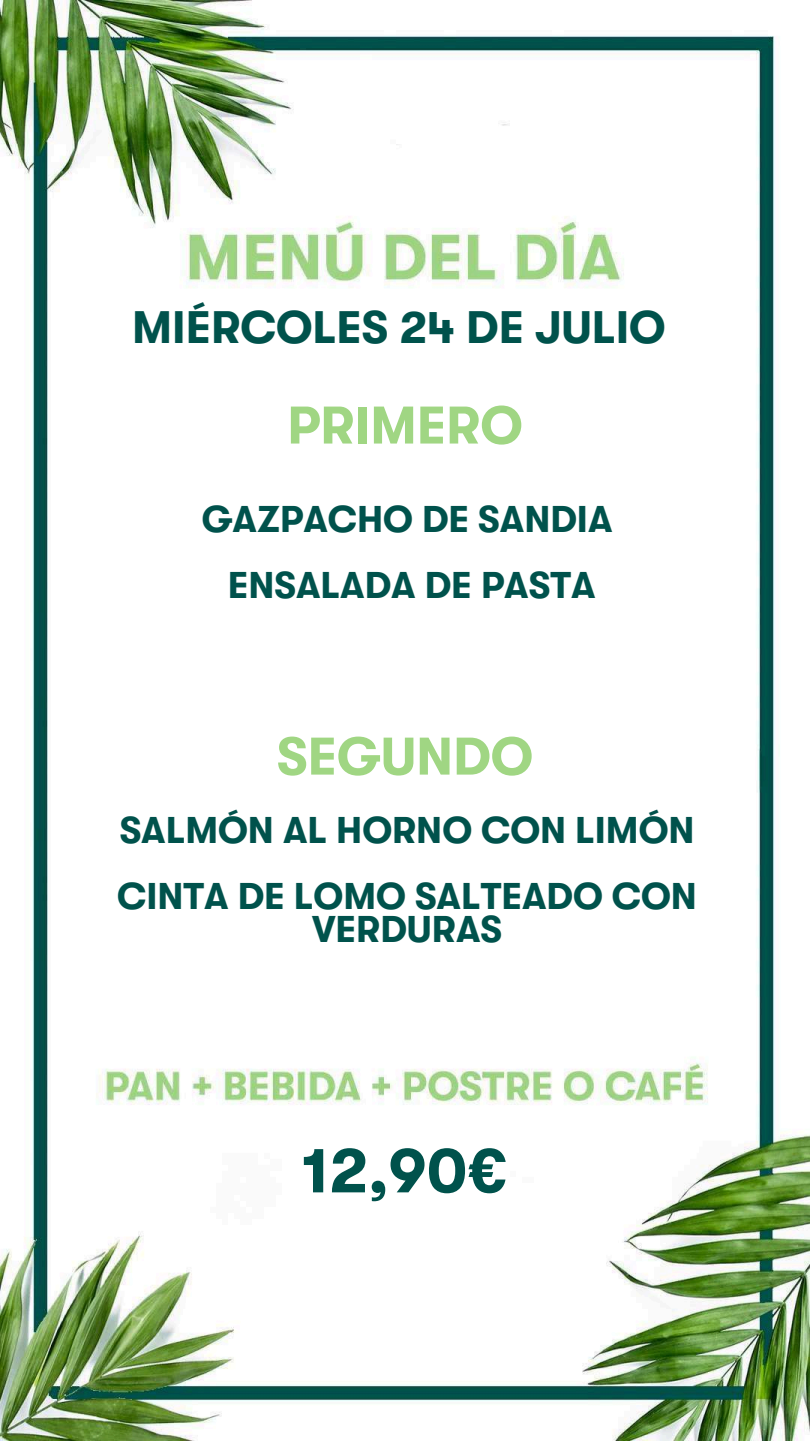
<style>
.page{position:relative;width:810px;height:1441px;background:#fff}
.page>*{position:absolute;margin:0;border:0;box-sizing:border-box;transform-origin:0 0}
.t1{font:700 63.5px "GT Walsheim Pro";color:#00524c}
.t2{font:700 52.8px "GT Walsheim Pro";color:#a0d683}
.t3{font:700 45.5px "GT Walsheim Pro";color:#00524c}
.t4{font:700 37.2px/66px "GT Walsheim Pro";color:#00524c}
</style>
<div class="page">
<img style="left:0;top:0;width:810px;height:1440px">
<p class="t3" style="left:132px;top:302px;width:535px">MIÉRCOLES 24 DE JULIO</p>
<h2 class="t2" style="left:287px;top:396px;width:237px">PRIMERO</h2>
<p class="t4" style="left:202px;top:487px;width:412px;text-align:center">GAZPACHO DE SANDIA<br>ENSALADA DE PASTA</p>
<h2 class="t2" style="left:277px;top:727px;width:258px">SEGUNDO</h2>
<p class="t4" style="left:117px;top:797px;width:581px">SALMÓN AL HORNO CON LIMÓN<br>CINTA DE LOMO SALTEADO CON</p>
<p class="t4" style="left:312px;top:896px;width:192px">VERDURAS</p>
<h1 class="t1" style="left:302px;top:1134px;width:208px">12,90€</h1>
</div>
